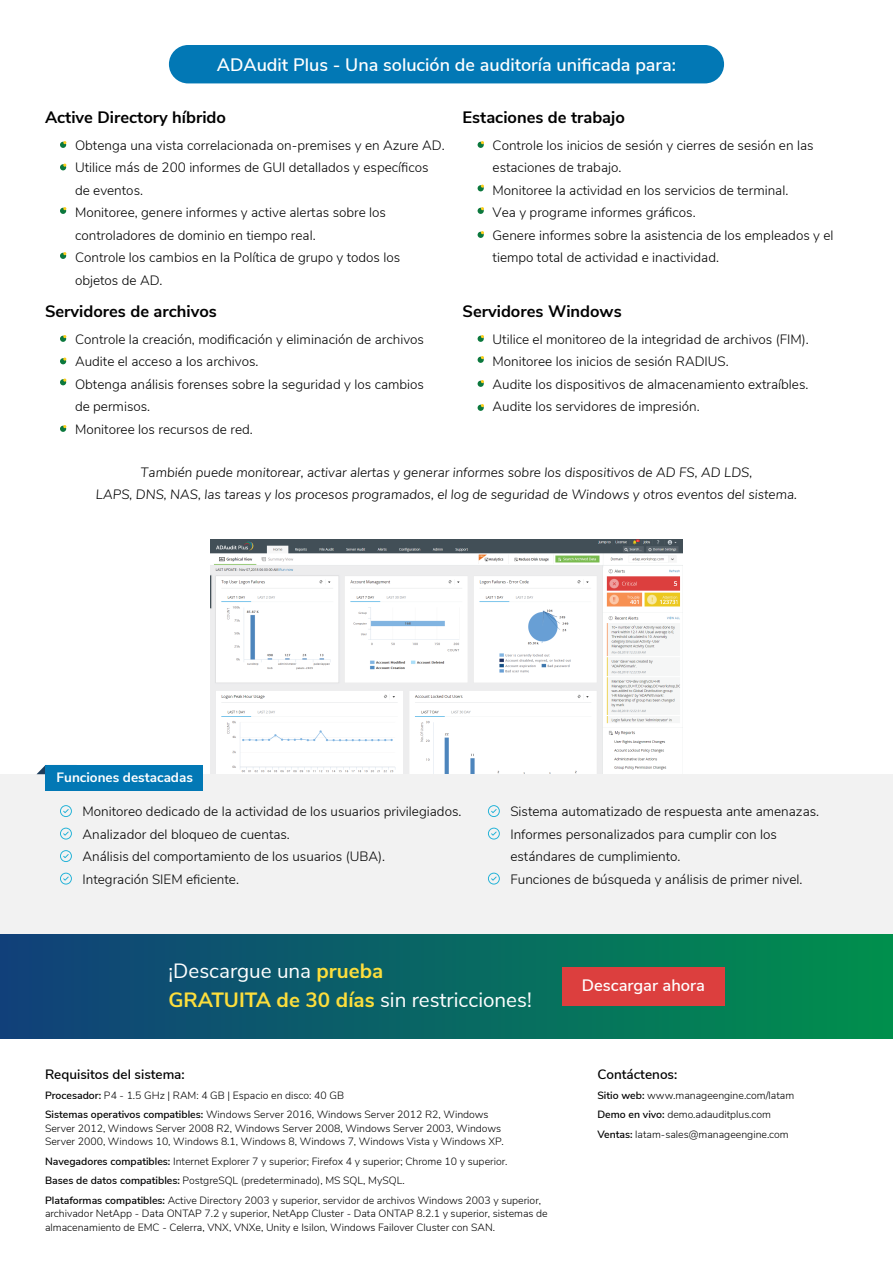
<style>
.page{position:relative;width:893px;height:1263px;background:#fff}
.page>*{position:absolute;margin:0;border:0;box-sizing:border-box;transform-origin:0 0}
.t1{font:20.7px/29.4px "Nunito Sans";color:#fff}
.t2{font:600 18px "Nunito Sans";color:#fff}
.t3{font:700 16.5px "Nunito Sans";color:#000}
.t4{font:600 16.5px "Nunito Sans";color:#fff}
.t5{font:300 13.5px/22.5px "Nunito Sans";color:#000}
.t6{font:italic 300 13.5px/22.5px "Nunito Sans";color:#000;text-align:center}
.t7{font:600 13.5px "Nunito Sans";color:#000}
.t8{font:700 13.5px "Nunito Sans";color:#fff}
.t9{font:300 10.5px/19.5px "Nunito Sans";color:#000}
.s1{font-weight:700;color:#fdde3c}
.s2{font-weight:600}
</style>
<div class="page">
<img style="left:210px;top:539px;width:473px;height:235px">
<div style="left:0;top:774px;width:893px;height:243px;background:#f2f2f2"></div>
<svg style="left:37px;top:765px;width:9px;height:9px"></svg>
<div style="left:46px;top:765px;width:157px;height:25px;background:#0278b5"></div>
<div style="left:169px;top:45px;width:555px;height:38px;background:#0278b5;border-radius:19px"></div>
<svg style="left:60px;top:141px;width:6px;height:7px"></svg>
<svg style="left:60px;top:164px;width:6px;height:6px"></svg>
<svg style="left:60px;top:207px;width:6px;height:7px"></svg>
<svg style="left:60px;top:252px;width:6px;height:7px"></svg>
<svg style="left:478px;top:141px;width:6px;height:7px"></svg>
<svg style="left:478px;top:185px;width:6px;height:6px"></svg>
<svg style="left:478px;top:207px;width:6px;height:7px"></svg>
<svg style="left:478px;top:231px;width:6px;height:7px"></svg>
<svg style="left:60px;top:335px;width:6px;height:7px"></svg>
<svg style="left:60px;top:357px;width:6px;height:7px"></svg>
<svg style="left:60px;top:378px;width:6px;height:7px"></svg>
<svg style="left:60px;top:425px;width:6px;height:7px"></svg>
<svg style="left:478px;top:335px;width:6px;height:7px"></svg>
<svg style="left:478px;top:356px;width:6px;height:7px"></svg>
<svg style="left:478px;top:380px;width:6px;height:7px"></svg>
<svg style="left:478px;top:404px;width:6px;height:7px"></svg>
<div style="left:0;top:934px;width:893px;height:104px;background:linear-gradient(to right,#11407a,#018f4c)"></div>
<div style="left:562px;top:967px;width:162px;height:38px;background:#dc3f3e"></div>
<svg style="left:60px;top:805px;width:12px;height:12px"></svg>
<svg style="left:60px;top:828px;width:12px;height:11px"></svg>
<svg style="left:60px;top:850px;width:12px;height:12px"></svg>
<svg style="left:60px;top:873px;width:12px;height:11px"></svg>
<svg style="left:488px;top:805px;width:12px;height:12px"></svg>
<svg style="left:488px;top:828px;width:12px;height:11px"></svg>
<svg style="left:488px;top:873px;width:12px;height:11px"></svg>
<h2 class="t2" style="left:217px;top:52px;width:461px">ADAudit Plus - Una solución de auditoría unificada para:</h2>
<p class="t3" style="left:45px;top:105px;width:182px">Active Directory híbrido</p>
<p class="t5" style="left:75px;top:133px;width:371px">Obtenga una vista correlacionada on-premises y en Azure AD.<br>Utilice más de 200 informes de GUI detallados y específicos de eventos.<br>Monitoree, genere informes y active alertas sobre los controladores de dominio en tiempo real.<br>Controle los cambios en la Política de grupo y todos los objetos de AD.</p>
<p class="t3" style="left:463px;top:105px;width:164px">Estaciones de trabajo</p>
<p class="t5" style="left:493px;top:133px;width:342px">Controle los inicios de sesión y cierres de sesión en las estaciones de trabajo.<br>Monitoree la actividad en los servicios de terminal.<br>Vea y programe informes gráficos.<br>Genere informes sobre la asistencia de los empleados y el tiempo total de actividad e inactividad.</p>
<p class="t3" style="left:45px;top:299px;width:173px">Servidores de archivos</p>
<p class="t5" style="left:75px;top:327px;width:351px">Controle la creación, modificación y eliminación de archivos Audite el acceso a los archivos.<br>Obtenga análisis forenses sobre la seguridad y los cambios de permisos.<br>Monitoree los recursos de red.</p>
<p class="t3" style="left:463px;top:299px;width:161px">Servidores Windows</p>
<p class="t5" style="left:493px;top:327px;width:318px">Utilice el monitoreo de la integridad de archivos (FIM).<br>Monitoree los inicios de sesión RADIUS.<br>Audite los dispositivos de almacenamiento extraíbles.<br>Audite los servidores de impresión.</p>
<p class="t6" style="left:96px;top:460px;width:703px">También puede monitorear, activar alertas y generar informes sobre los dispositivos de AD FS, AD LDS,<br>LAPS, DNS, NAS, las tareas y los procesos programados, el log de seguridad de Windows y otros eventos del sistema.</p>
<p class="t8" style="left:57px;top:767px;width:138px">Funciones destacadas</p>
<p class="t5" style="left:83px;top:799px;width:380px">Monitoreo dedicado de la actividad de los usuarios privilegiados.<br>Analizador del bloqueo de cuentas.<br>Análisis del comportamiento de los usuarios (UBA).<br>Integración SIEM eficiente.</p>
<p class="t5" style="left:510px;top:799px;width:310px">Sistema automatizado de respuesta ante amenazas.<br>Informes personalizados para cumplir con los estándares de cumplimiento.<br>Funciones de búsqueda y análisis de primer nivel.</p>
<h1 class="t1" style="left:169px;top:954px;width:365px">¡Descargue una <span class="s1">prueba<br>GRATUITA de 30 días</span> sin restricciones!</h1>
<p class="t7" style="left:45px;top:1065px;width:141px">Requisitos del sistema:</p>
<p class="t9" style="left:45px;top:1085px;width:445px"><span class="s2">Procesador:</span> P4 - 1.5 GHz | RAM: 4 GB | Espacio en disco: 40 GB<br><span class="s2">Sistemas operativos compatibles:</span> Windows Server 2016, Windows Server 2012 R2, Windows</p>
<p class="t9" style="left:45px;top:1121px;width:460px;line-height:13.5px">Server 2012, Windows Server 2008 R2, Windows Server 2008, Windows Server 2003, Windows<br>Server 2000, Windows 10, Windows 8.1, Windows 8, Windows 7, Windows Vista y Windows XP.</p>
<p class="t9" style="left:45px;top:1151px;width:497px"><span class="s2">Navegadores compatibles:</span> Internet Explorer 7 y superior; Firefox 4 y superior; Chrome 10 y superior.<br><span class="s2">Bases de datos compatibles:</span> PostgreSQL (predeterminado), MS SQL, MySQL.<br><span class="s2">Plataformas compatibles:</span> Active Directory 2003 y superior, servidor de archivos Windows 2003 y superior,</p>
<p class="t9" style="left:45px;top:1206px;width:504px;line-height:13.5px">archivador NetApp - Data ONTAP 7.2 y superior, NetApp Cluster - Data ONTAP 8.2.1 y superior, sistemas de almacenamiento de EMC - Celerra, VNX, VNXe, Unity e Isilon, Windows Failover Cluster con SAN.</p>
<p class="t4" style="left:582px;top:973px;width:125px">Descargar ahora</p>
<p class="t7" style="left:597px;top:1065px;width:81px">Contáctenos:</p>
<p class="t9" style="left:597px;top:1085px;width:198px"><span class="s2">Sitio web:</span> www.manageengine.com/latam<br><span class="s2">Demo en vivo:</span> demo.adauditplus.com<br><span class="s2">Ventas:</span> latam-sales@manageengine.com</p>
</div>
